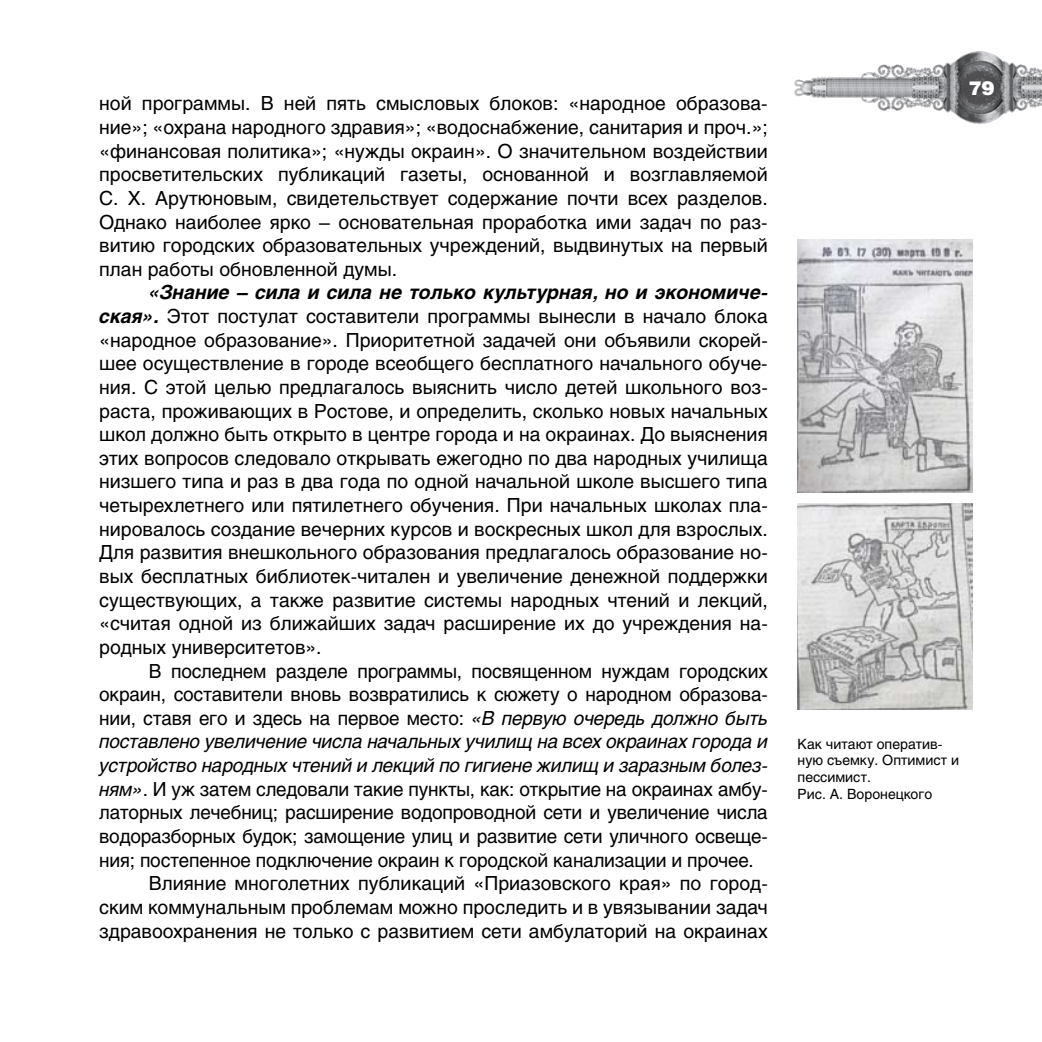
<style>
.page{position:relative;width:1042px;height:1042px;background:#fff}
.page>*{position:absolute;margin:0;border:0;box-sizing:border-box;transform-origin:0 0}
.t1{font:19.25px/23.6px "Helios";letter-spacing:-.01em;color:#000;text-align:justify}
.t2{font:italic 19.25px "Helios";letter-spacing:-.01em;color:#000}
.t3{font:900 19.25px "Helios";color:#fff}
.t4{font:14px/16.8px "Helios";color:#000}
.s1{font-weight:700;font-style:italic}
.s2{font-style:italic}
</style>
<div class="page">
<img style="left:794px;top:51px;width:248px;height:73px">
<img style="left:797px;top:239px;width:175px;height:253px">
<img style="left:797px;top:503px;width:175px;height:207px">
<p class="t1" style="left:99px;top:92px;width:670px">ной программы. В ней пять смысловых блоков: «народное образова&shy;ние»; «охрана народного здравия»; «водоснабжение, санитария и проч.»; «финансовая политика»; «нужды окраин». О значительном воздействии просветительских публикаций газеты, основанной и возглавляемой С. Х. Арутюновым, свидетельствует содержание почти всех разделов.<br>Однако наиболее ярко – основательная проработка ими задач по раз&shy;витию городских образовательных учреждений, выдвинутых на первый план работы обновленной думы.</p>
<p class="t1" style="left:99px;top:281px;width:670px;text-indent:50px"><span class="s1">«Знание – сила и сила не только культурная, но и экономиче&shy;ская».</span> Этот постулат составители программы вынесли в начало блока «народное образование». Приоритетной задачей они объявили скорей&shy;шее осуществление в городе всеобщего бесплатного начального обуче&shy;ния. С этой целью предлагалось выяснить число детей школьного воз&shy;раста, проживающих в Ростове, и определить, сколько новых начальных школ должно быть открыто в центре города и на окраинах. До выяснения этих вопросов следовало открывать ежегодно по два народных училища низшего типа и раз в два года по одной начальной школе высшего типа четырехлетнего или пятилетнего обучения. При начальных школах пла&shy;нировалось создание вечерних курсов и воскресных школ для взрослых.<br>Для развития внешкольного образования предлагалось образование но&shy;вых бесплатных библиотек-читален и увеличение денежной поддержки существующих, а также развитие системы народных чтений и лекций, «считая одной из ближайших задач расширение их до учреждения на&shy;родных университетов».</p>
<p class="t1" style="left:149px;top:659px;width:620px">В последнем разделе программы, посвященном нуждам городских</p>
<p class="t1" style="left:99px;top:682px;width:670px">окраин, составители вновь возвратились к сюжету о народном образова-</p>
<p class="t1" style="left:99px;top:706px;width:670px">нии, ставя его и здесь на первое место: <span class="s2">«В первую очередь должно быть</span></p>
<p class="t2" style="left:99px;top:730px;width:670px">поставлено увеличение числа начальных училищ на всех окраинах города и</p>
<p class="t2" style="left:99px;top:754px;width:670px">устройство народных чтений и лекций по гигиене жилищ и заразным болез-</p>
<p class="t1" style="left:99px;top:777px;width:670px"><span class="s2">ням».</span> И уж затем следовали такие пункты, как: открытие на окраинах амбу-</p>
<p class="t1" style="left:99px;top:800px;width:670px">латорных лечебниц; расширение водопроводной сети и увеличение числа</p>
<p class="t1" style="left:99px;top:824px;width:670px">водоразборных будок; замощение улиц и развитие сети уличного освеще-</p>
<p class="t1" style="left:99px;top:848px;width:656px">ния; постепенное подключение окраин к городской канализации и прочее.</p>
<p class="t1" style="left:149px;top:871px;width:620px">Влияние многолетних публикаций «Приазовского края» по город-</p>
<p class="t1" style="left:99px;top:895px;width:670px">ским коммунальным проблемам можно проследить и в увязывании задач</p>
<p class="t1" style="left:99px;top:918px;width:670px">здравоохранения не только с развитием сети амбулаторий на окраинах</p>
<p class="t3" style="left:969px;top:77px;width:27px">79</p>
<p class="t4" style="left:797px;top:735px;width:163px">Как читают оператив&shy;ную съемку. Оптимист и пессимист.<br>Рис. А. Воронецкого</p>
</div>
